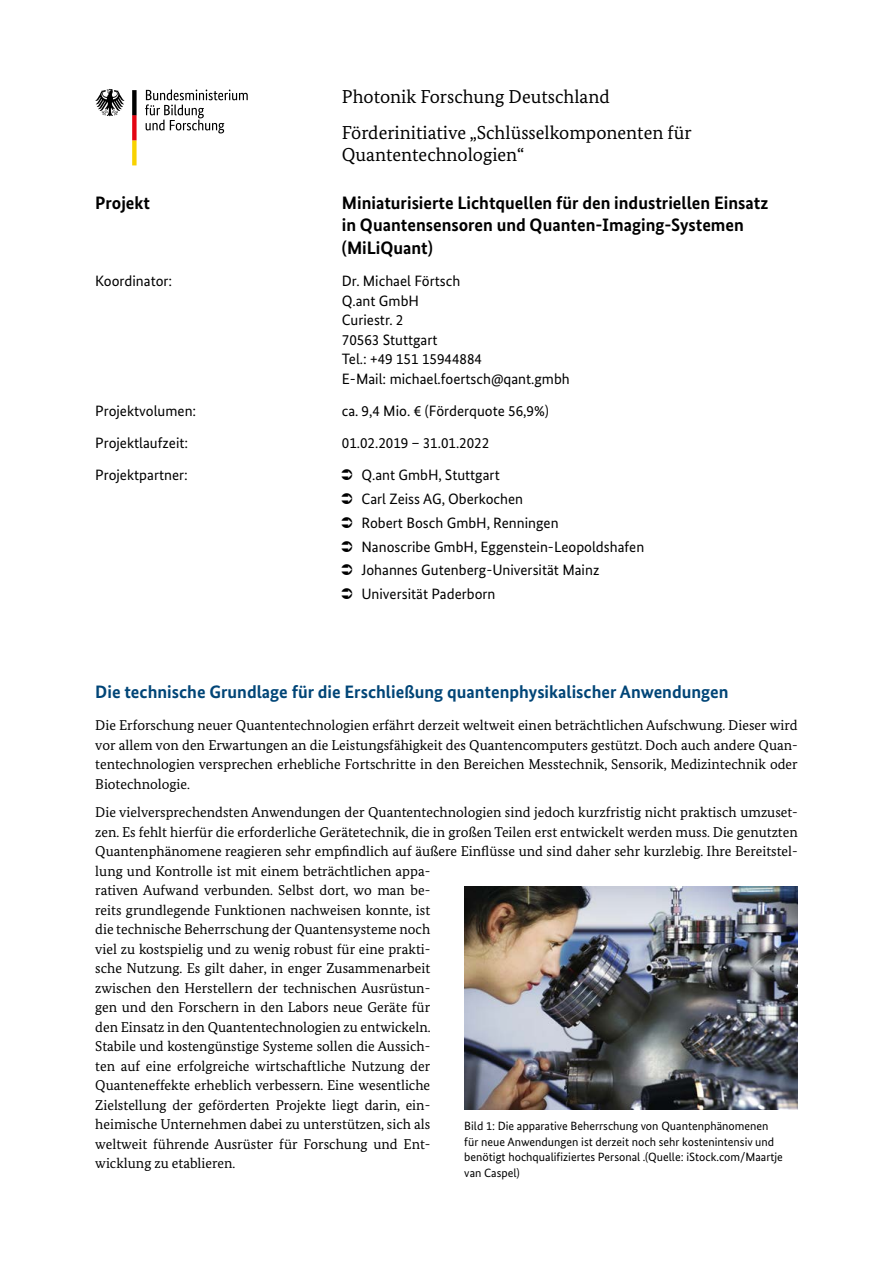
<style>
.page{position:relative;width:893px;height:1263px;background:#fff}
.page>*{position:absolute;margin:0;border:0;box-sizing:border-box;transform-origin:0 0}
.t1{font:18.75px/22.5px "Bundes Serif";color:#000}
.t2{font:700 18px/22.5px "Bundes Sans";color:#000}
.t3{font:700 18px "Bundes Sans";color:#004577}
.P_Adresse_ff{font:15px "Bundes Sans";color:#000}
.P_Adresse{font:15px "Bundes Sans";color:#000}
.t4{font:14.25px/19.5px "Bundes Serif";color:#000;text-align:justify}
.t5{font:12px/15.8px "Bundes Sans";color:#000}
</style>
<div class="page">
<svg style="left:145px;top:89px;width:103px;height:44px"></svg>
<svg style="left:95px;top:89px;width:30px;height:27px"></svg>
<svg style="left:132px;top:90px;width:5px;height:75px"></svg>
<img style="left:464px;top:887px;width:334px;height:222px">
<h1 class="t1" style="left:342px;top:85px;width:269px">Photonik Forschung Deutschland</h1>
<h1 class="t1" style="left:342px;top:121px;width:351px">Förderinitiative „Schlüsselkomponenten für<br>Quantentechnologien“</h1>
<h2 class="t2" style="left:95px;top:191px;width:56px">Projekt</h2>
<h2 class="t2" style="left:342px;top:191px;width:428px">Miniaturisierte Lichtquellen für den industriellen Einsatz in Quantensensoren und Quanten-Imaging-Systemen (MiLiQuant)</h2>
<p class="P_Adresse" style="left:95px;top:272px;width:79px">Koordinator:</p>
<p class="P_Adresse" style="left:342px;top:272px;width:120px">Dr. Michael Förtsch</p>
<p class="P_Adresse_ff" style="left:342px;top:291px;width:79px">Q.ant GmbH</p>
<p class="P_Adresse_ff" style="left:342px;top:311px;width:63px">Curiestr. 2</p>
<p class="P_Adresse_ff" style="left:342px;top:330px;width:97px">70563 Stuttgart</p>
<p class="P_Adresse_ff" style="left:342px;top:350px;width:142px">Tel.: +49 151 15944884</p>
<p class="P_Adresse_ff" style="left:342px;top:369px;width:229px">E-Mail: michael.foertsch@qant.gmbh</p>
<p class="P_Adresse_ff" style="left:95px;top:402px;width:103px">Projektvolumen:</p>
<p class="P_Adresse_ff" style="left:342px;top:402px;width:209px">ca. 9,4 Mio. € (Förderquote 56,9%)</p>
<p class="P_Adresse_ff" style="left:95px;top:434px;width:94px">Projektlaufzeit:</p>
<p class="P_Adresse_ff" style="left:342px;top:434px;width:149px">01.02.2019 – 31.01.2022</p>
<p class="P_Adresse_ff" style="left:95px;top:466px;width:94px">Projektpartner:</p>
<p class="P_Adresse_ff" style="left:361px;top:466px;width:140px">Q.ant GmbH, Stuttgart</p>
<p class="P_Adresse_ff" style="left:361px;top:490px;width:163px">Carl Zeiss AG, Oberkochen</p>
<p class="P_Adresse_ff" style="left:361px;top:514px;width:199px">Robert Bosch GmbH, Renningen</p>
<p class="P_Adresse_ff" style="left:361px;top:537px;width:284px">Nanoscribe GmbH, Eggenstein-Leopoldshafen</p>
<p class="P_Adresse_ff" style="left:361px;top:561px;width:239px">Johannes Gutenberg-Universität Mainz</p>
<p class="P_Adresse_ff" style="left:361px;top:585px;width:136px">Universität Paderborn</p>
<h3 class="t3" style="left:95px;top:681px;width:635px">Die technische Grundlage für die Erschließung quantenphysikalischer Anwendungen</h3>
<p class="t4" style="left:95px;top:716px;width:704px">Die Erforschung neuer Quantentechnologien erfährt derzeit weltweit einen beträchtlichen Aufschwung. Dieser wird vor allem von den Erwartungen an die Leistungsfähigkeit des Quantencomputers gestützt. Doch auch andere Quan&shy;tentechnologien versprechen erhebliche Fortschritte in den Bereichen Messtechnik, Sensorik, Medizintechnik oder Biotechnologie.</p>
<p class="t4" style="left:95px;top:802px;width:704px;text-align:left">Die vielversprechendsten Anwendungen der Quantentechnologien sind jedoch kurzfristig nicht praktisch umzuset&shy;zen. Es fehlt hierfür die erforderliche Gerätetechnik, die in großen Teilen erst entwickelt werden muss. Die genutzten Quantenphänomene reagieren sehr empfindlich auf äußere Einflüsse und sind daher sehr kurzlebig. Ihre Bereitstel&shy;lung und Kontrolle ist mit einem beträchtlichen appa-<br>rativen Aufwand verbunden. Selbst dort, wo man be-<br>reits grundlegende Funktionen nachweisen konnte, ist<br>die technische Beherrschung der Quantensysteme noch<br>viel zu kostspielig und zu wenig robust für eine prakti-<br>sche Nutzung. Es gilt daher, in enger Zusammenarbeit<br>zwischen den Herstellern der technischen Ausrüstun-<br>gen und den Forschern in den Labors neue Geräte für<br>den Einsatz in den Quantentechnologien zu entwickeln.<br>Stabile und kostengünstige Systeme sollen die Aussich-<br>ten auf eine erfolgreiche wirtschaftliche Nutzung der<br>Quanteneffekte erheblich verbessern. Eine wesentliche<br>Zielstellung der geförderten Projekte liegt darin, ein-<br>heimische Unternehmen dabei zu unterstützen, sich als<br>weltweit führende Ausrüster für Forschung und Ent-<br>wicklung zu etablieren.</p>
<p class="t5" style="left:464px;top:1118px;width:320px">Bild 1: Die apparative Beherrschung von Quantenphänomenen für neue Anwendungen ist derzeit noch sehr kostenintensiv und benötigt hochqualifiziertes Personal .(Quelle: iStock.com/Maartje van Caspel)</p>
</div>
